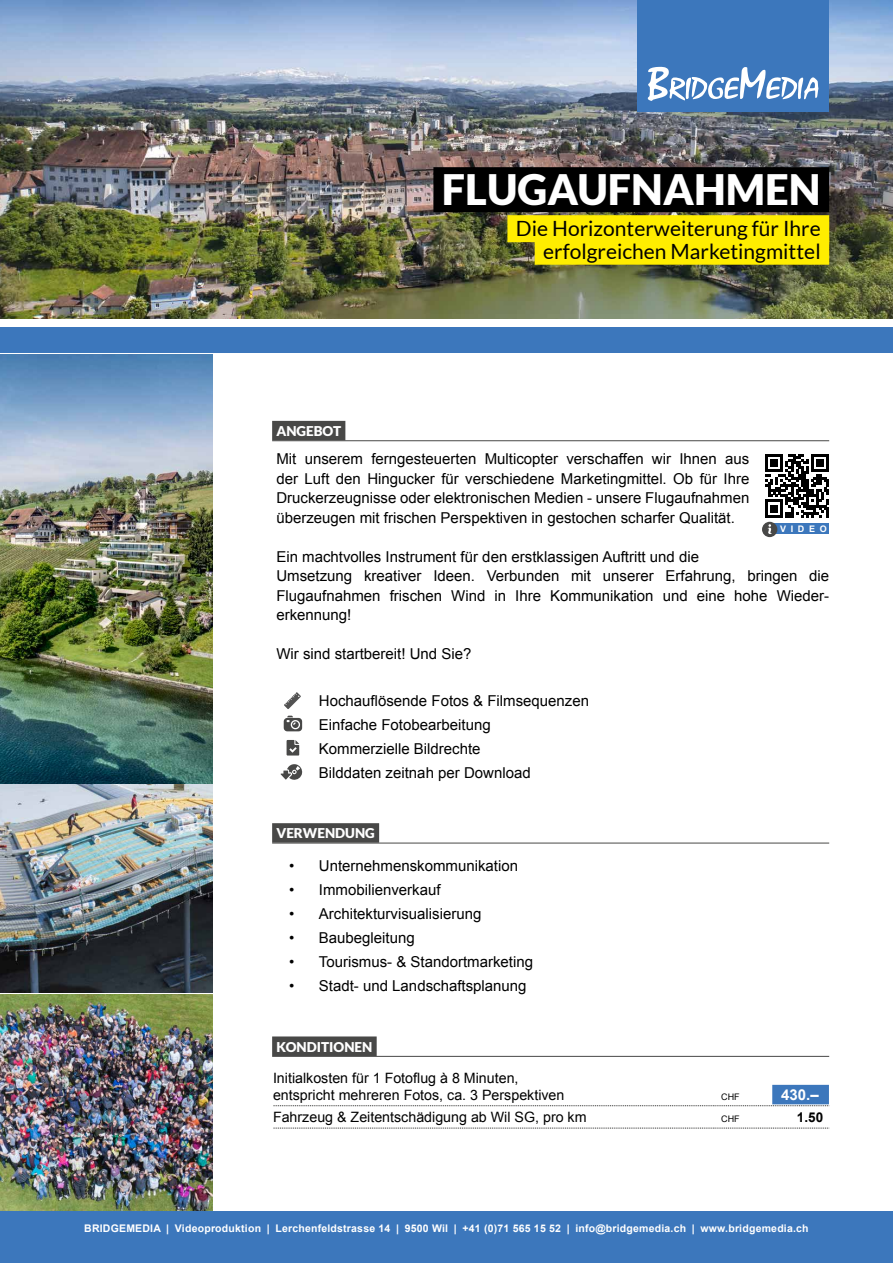
<style>
.page{position:relative;width:893px;height:1263px;background:#fff}
.page>*{position:absolute;margin:0;border:0;box-sizing:border-box;transform-origin:0 0}
.t1{font:900 42px "Lato";color:#fff}
.t2{font:21px/22.5px "Lato";color:#000;text-align:right}
.t3{font:15px/19.5px "Arial";color:#000}
.t4{font:700 15px "Arial";color:#fff}
.t5{font:14.25px/17.1px "Arial";color:#000}
.t6{font:900 13.5px "Lato";color:#fff}
.t7{font:700 13.5px "Arial";color:#000}
.t8{font:700 10.5px "Arial";letter-spacing:.02em;color:#fff}
.t9{font:9px "Arial";color:#000}
.t10{font:700 9px "Arial";letter-spacing:.52em;color:#fff}
</style>
<div class="page">
<img style="left:0;top:354px;width:213px;height:857px">
<img style="left:0;top:0;width:893px;height:319px">
<div style="left:0;top:1212px;width:893px;height:51px;background:#3c77bc"></div>
<div style="left:272px;top:421px;width:73px;height:19px;background:#484847"></div>
<hr style="left:272px;top:440px;width:557px;height:1px;background:#484847">
<div style="left:272px;top:823px;width:107px;height:20px;background:#484847"></div>
<hr style="left:272px;top:843px;width:557px;height:1px;background:#484847">
<div style="left:272px;top:1036px;width:105px;height:20px;background:#484847"></div>
<hr style="left:272px;top:1056px;width:557px;height:1px;background:#484847">
<svg style="left:273px;top:1105px;width:557px;height:1px"></svg>
<svg style="left:273px;top:1128px;width:557px;height:1px"></svg>
<div style="left:772px;top:1085px;width:57px;height:19px;background:#3c77bc"></div>
<svg style="left:762px;top:454px;width:67px;height:83px"></svg>
<svg style="left:284px;top:716px;width:18px;height:15px"></svg>
<svg style="left:281px;top:764px;width:22px;height:16px"></svg>
<svg style="left:287px;top:740px;width:12px;height:15px"></svg>
<svg style="left:284px;top:692px;width:17px;height:17px"></svg>
<div style="left:0;top:327px;width:893px;height:26px;background:#3c77bc"></div>
<div style="left:433px;top:167px;width:396px;height:45px;background:#000"></div>
<div style="left:507px;top:215px;width:322px;height:27px;background:#ffed00"></div>
<div style="left:535px;top:238px;width:294px;height:27px;background:#ffed00"></div>
<div style="left:637px;top:0;width:192px;height:112px;background:#3c77bc"></div>
<svg style="left:647px;top:67px;width:171px;height:34px"></svg>
<h1 class="t1" style="left:442px;top:165px;width:380px">FLUGAUFNAHMEN</h1>
<h2 class="t2" style="left:516px;top:217px;width:306px">Die Horizonterweiterung für Ihre erfolgreichen Marketingmittel</h2>
<p class="t6" style="left:276px;top:423px;width:66px">ANGEBOT</p>
<p class="t3" style="left:276px;top:449px;width:475px;text-align:justify">Mit unserem ferngesteuerten Multicopter verschaffen wir Ihnen aus der Luft den Hingucker für verschiedene Marketingmittel. Ob für Ihre Druckerzeugnisse oder elektronischen Medien - unsere Flugaufnahmen überzeugen mit frischen Perspektiven in gestochen scharfer Qualität.</p>
<p class="t3" style="left:276px;top:547px;width:554px">Ein machtvolles Instrument für den erstklassigen Auftritt und die<br>Umsetzung kreativer Ideen. Verbunden mit unserer Erfahrung, bringen die Flugaufnahmen frischen Wind in Ihre Kommunikation und eine hohe Wieder&shy;erkennung!</p>
<p class="t3" style="left:276px;top:644px;width:197px">Wir sind startbereit! Und Sie?</p>
<p class="t3" style="left:319px;top:688px;width:272px;line-height:24px">Hochauflösende Fotos &amp; Filmsequenzen<br>Einfache Fotobearbeitung<br>Kommerzielle Bildrechte<br>Bilddaten zeitnah per Download</p>
<p class="t10" style="left:780px;top:523px;width:48px">VIDEO</p>
<p class="t6" style="left:276px;top:825px;width:100px">VERWENDUNG</p>
<p class="t3" style="left:289px;top:856px;width:230px">• Unternehmenskommunikation</p>
<p class="t3" style="left:289px;top:880px;width:153px">• Immobilienverkauf</p>
<p class="t3" style="left:289px;top:904px;width:194px">• Architekturvisualisierung</p>
<p class="t3" style="left:289px;top:928px;width:127px">• Baubegleitung</p>
<p class="t3" style="left:289px;top:952px;width:245px">• Tourismus- &amp; Standortmarketing</p>
<p class="t3" style="left:289px;top:976px;width:239px">• Stadt- und Landschaftsplanung</p>
<p class="t6" style="left:276px;top:1039px;width:98px">KONDITIONEN</p>
<p class="t5" style="left:273px;top:1069px;width:293px">Initialkosten für 1 Fotoflug à 8 Minuten, entspricht mehreren Fotos, ca. 3 Perspektiven</p>
<p class="t9" style="left:721px;top:1091px;width:20px">CHF</p>
<p class="t4" style="left:781px;top:1084px;width:39px">430.–</p>
<p class="t5" style="left:273px;top:1109px;width:315px">Fahrzeug &amp; Zeitentschädigung ab Wil SG, pro km</p>
<p class="t9" style="left:721px;top:1113px;width:20px">CHF</p>
<p class="t7" style="left:797px;top:1108px;width:28px">1.50</p>
<p class="t8" style="left:84px;top:1222px;width:726px">BRIDGEMEDIA | Videoproduktion | Lerchenfeldstrasse 14 | 9500 Wil | +41 (0)71 565 15 52 | info@bridgemedia.ch | www.bridgemedia.ch</p>
</div>
